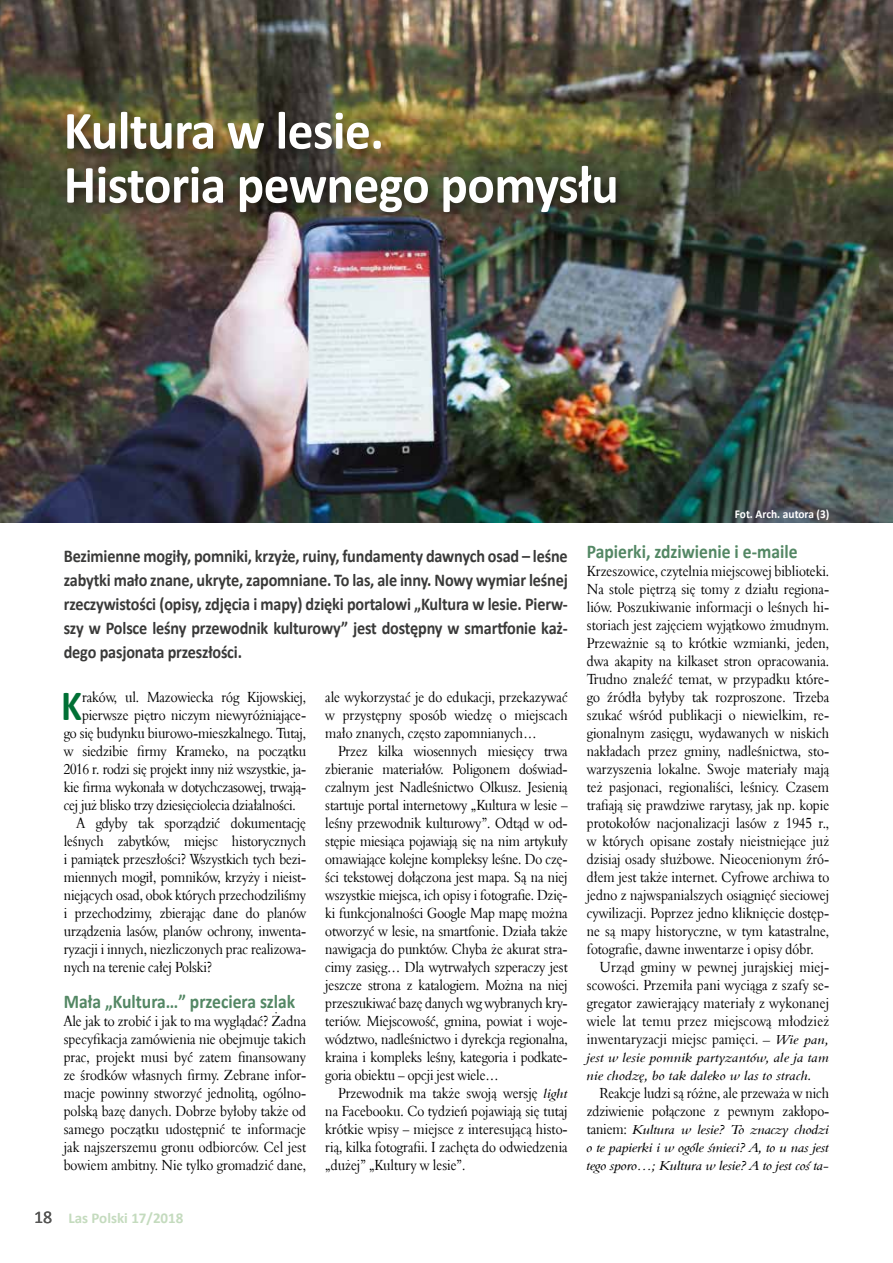
<style>
.page{position:relative;width:893px;height:1263px;background:#fff}
.page>*{position:absolute;margin:0;border:0;box-sizing:border-box;transform-origin:0 0}
.t1{font:700 54px/54px "Calibri";letter-spacing:-.01em;color:#fff;scale:.95 1}
.t2{font:700 43.35px "Calibri";color:#007035;scale:.88 1}
.t3{font:700 19.5px "Calibri";color:#538764;scale:.9 1}
.t4{font:700 18px/24px "Calibri";letter-spacing:-.01em;color:#3a3a39;text-align:justify;scale:.9 1}
.t5{font:18px "Calibri";color:#565655}
.t6{font:15px/18px "Aldine 401 EU";letter-spacing:-.01em;color:#000;text-align:justify;scale:.88 1}
.t7{font:700 15px "Calibri";color:#c4dbbe}
.t8{font:italic 13.2px/18px "Aldine 401 EU";letter-spacing:.01em;color:#000;scale:1.14 1}
.t9{font:700 12px "Calibri";color:#fff;scale:.95 1}
.s1{font-style:italic;font-size:13.2px}
.s2{font-style:normal;font-size:15px}
</style>
<div class="page">
<img style="left:0;top:0;width:893px;height:522px">
<div style="left:63px;top:108px;width:565px;height:116px;background:#000;opacity:.45"></div>
<h1 class="t1" style="left:64px;top:103px;width:586px">Kultura w lesie.<br>Historia pewnego pomysłu</h1>
<p class="t4" style="left:64px;top:543px;width:561px">Bezimienne mogiły, pomniki, krzyże, ruiny, fundamenty dawnych osad – leśne zabytki mało znane, ukryte, zapomniane. To las, ale inny. Nowy wymiar leśnej rzeczywistości (opisy, zdjęcia i mapy) dzięki portalowi „Kultura w lesie. Pierw&shy;szy w Polsce leśny przewodnik kulturowy” jest dostępny w smartfonie każ&shy;dego pasjonata przeszłości.</p>
<h2 class="t2" style="left:61px;top:675px;width:25px">K</h2>
<p class="t6" style="left:82px;top:688px;width:256px">raków, ul. Mazowiecka róg Kijowskiej,</p>
<p class="t6" style="left:325px;top:688px;width:277px">ale wykorzystać je do edukacji, przekazywać w przystępny sposób wiedzę o miejscach mało znanych, często zapomnianych…</p>
<p class="t6" style="left:325px;top:742px;width:277px;text-indent:13px">Przez kilka wiosennych miesięcy trwa zbieranie materiałów. Poligonem doświad&shy;czalnym jest Nadleśnictwo Olkusz. Jesienią startuje portal internetowy „Kultura w lesie – leśny przewodnik kulturowy”. Odtąd w od&shy;stępie miesiąca pojawiają się na nim artykuły omawiające kolejne kompleksy leśne. Do czę&shy;ści tekstowej dołączona jest mapa. Są na niej wszystkie miejsca, ich opisy i fotografie. Dzię&shy;ki funkcjonalności Google Map mapę można otworzyć w lesie, na smartfonie. Działa także nawigacja do punktów. Chyba że akurat stra&shy;cimy zasięg… Dla wytrwałych szperaczy jest jeszcze strona z katalogiem. Można na niej przeszukiwać bazę danych wg wybranych kry&shy;teriów. Miejscowość, gmina, powiat i woje&shy;wództwo, nadleśnictwo i dyrekcja regionalna, kraina i kompleks leśny, kategoria i podkate&shy;goria obiektu – opcji jest wiele…</p>
<p class="t6" style="left:325px;top:1084px;width:277px;text-indent:13px">Przewodnik ma także swoją wersję <span class="s1">light </span>na Facebooku. Co tydzień pojawiają się tutaj krótkie wpisy – miejsce z interesującą histo&shy;rią, kilka fotografii. I zachęta do odwiedzenia „dużej” „Kultury w lesie”.</p>
<p class="t6" style="left:82px;top:706px;width:256px">pierwsze piętro niczym niewyróżniające-</p>
<p class="t6" style="left:64px;top:724px;width:277px">go się budynku biurowo-mieszkalnego. Tutaj,</p>
<p class="t6" style="left:64px;top:742px;width:277px">w siedzibie firmy Krameko, na początku</p>
<p class="t6" style="left:64px;top:760px;width:277px">2016 r. rodzi się projekt inny niż wszystkie, ja-</p>
<p class="t6" style="left:64px;top:778px;width:277px">kie firma wykonała w dotychczasowej, trwają-</p>
<p class="t6" style="left:64px;top:796px;width:265px">cej już blisko trzy dziesięciolecia działalności.</p>
<p class="t6" style="left:77px;top:814px;width:262px">A gdyby tak sporządzić dokumentację</p>
<p class="t6" style="left:64px;top:832px;width:277px">leśnych zabytków, miejsc historycznych</p>
<p class="t6" style="left:64px;top:850px;width:277px">i pamiątek przeszłości? Wszystkich tych bezi-</p>
<p class="t6" style="left:64px;top:868px;width:277px">miennych mogił, pomników, krzyży i nieist-</p>
<p class="t6" style="left:64px;top:886px;width:277px">niejących osad, obok których przechodziliśmy</p>
<p class="t6" style="left:64px;top:904px;width:277px">i przechodzimy, zbierając dane do planów</p>
<p class="t6" style="left:64px;top:922px;width:277px">urządzenia lasów, planów ochrony, inwenta-</p>
<p class="t6" style="left:64px;top:940px;width:277px">ryzacji i innych, niezliczonych prac realizowa-</p>
<p class="t6" style="left:64px;top:958px;width:170px">nych na terenie całej Polski?</p>
<h3 class="t3" style="left:64px;top:988px;width:259px">Mała „Kultura…” przeciera szlak</h3>
<p class="t6" style="left:64px;top:1012px;width:277px">Ale jak to zrobić i jak to ma wyglądać? Żadna specyfikacja zamówienia nie obejmuje takich prac, projekt musi być zatem finansowany ze środków własnych firmy. Zebrane infor&shy;macje powinny stworzyć jednolitą, ogólno&shy;polską bazę danych. Dobrze byłoby także od samego początku udostępnić te informacje jak najszerszemu gronu odbiorców. Cel jest bowiem ambitny. Nie tylko gromadzić dane,</p>
<p class="t5" style="left:34px;top:1204px;width:20px">18</p>
<p class="t7" style="left:68px;top:1207px;width:116px">Las Polski 17/2018</p>
<p class="t9" style="left:735px;top:506px;width:101px">Fot. Arch. autora (3)</p>
<h3 class="t3" style="left:587px;top:538px;width:236px">Papierki, zdziwienie i e-maile</h3>
<p class="t6" style="left:587px;top:562px;width:277px">Krzeszowice, czytelnia miejscowej biblioteki.<br>Na stole piętrzą się tomy z działu regiona&shy;liów. Poszukiwanie informacji o leśnych hi&shy;storiach jest zajęciem wyjątkowo żmudnym.<br>Przeważnie są to krótkie wzmianki, jeden, dwa akapity na kilkaset stron opracowania.<br>Trudno znaleźć temat, w przypadku które&shy;go źródła byłyby tak rozproszone. Trzeba szukać wśród publikacji o niewielkim, re&shy;gionalnym zasięgu, wydawanych w niskich nakładach przez gminy, nadleśnictwa, sto&shy;warzyszenia lokalne. Swoje materiały mają też pasjonaci, regionaliści, leśnicy. Czasem trafiają się prawdziwe rarytasy, jak np. kopie protokołów nacjonalizacji lasów z 1945 r., w których opisane zostały nieistniejące już dzisiaj osady służbowe. Nieocenionym źró&shy;dłem jest także internet. Cyfrowe archiwa to jedno z najwspanialszych osiągnięć sieciowej cywilizacji. Poprzez jedno kliknięcie dostęp&shy;ne są mapy historyczne, w tym katastralne, fotografie, dawne inwentarze i opisy dóbr.</p>
<p class="t6" style="left:587px;top:958px;width:277px;text-indent:13px">Urząd gminy w pewnej jurajskiej miej&shy;scowości. Przemiła pani wyciąga z szafy se&shy;gregator zawierający materiały z wykonanej wiele lat temu przez miejscową młodzież inwentaryzacji miejsc pamięci. <span class="s1">– Wie pan,</span></p>
<p class="t8" style="left:587px;top:1048px;width:214px">jest w lesie pomnik partyzantów, ale ja tam nie chodzę, bo tak daleko w las to strach.</p>
<p class="t6" style="left:587px;top:1084px;width:277px;text-align:right">Reakcje ludzi są różne, ale przeważa w nich zdziwienie połączone z pewnym zakłopo-</p>
<p class="t8" style="left:587px;top:1120px;width:214px;text-align:justify"><span class="s2">taniem:</span> Kultura w lesie? To znaczy chodzi o te papierki i w ogóle śmieci? A, to u nas jest tego sporo…; Kultura w lesie? A to jest coś ta-</p>
</div>
